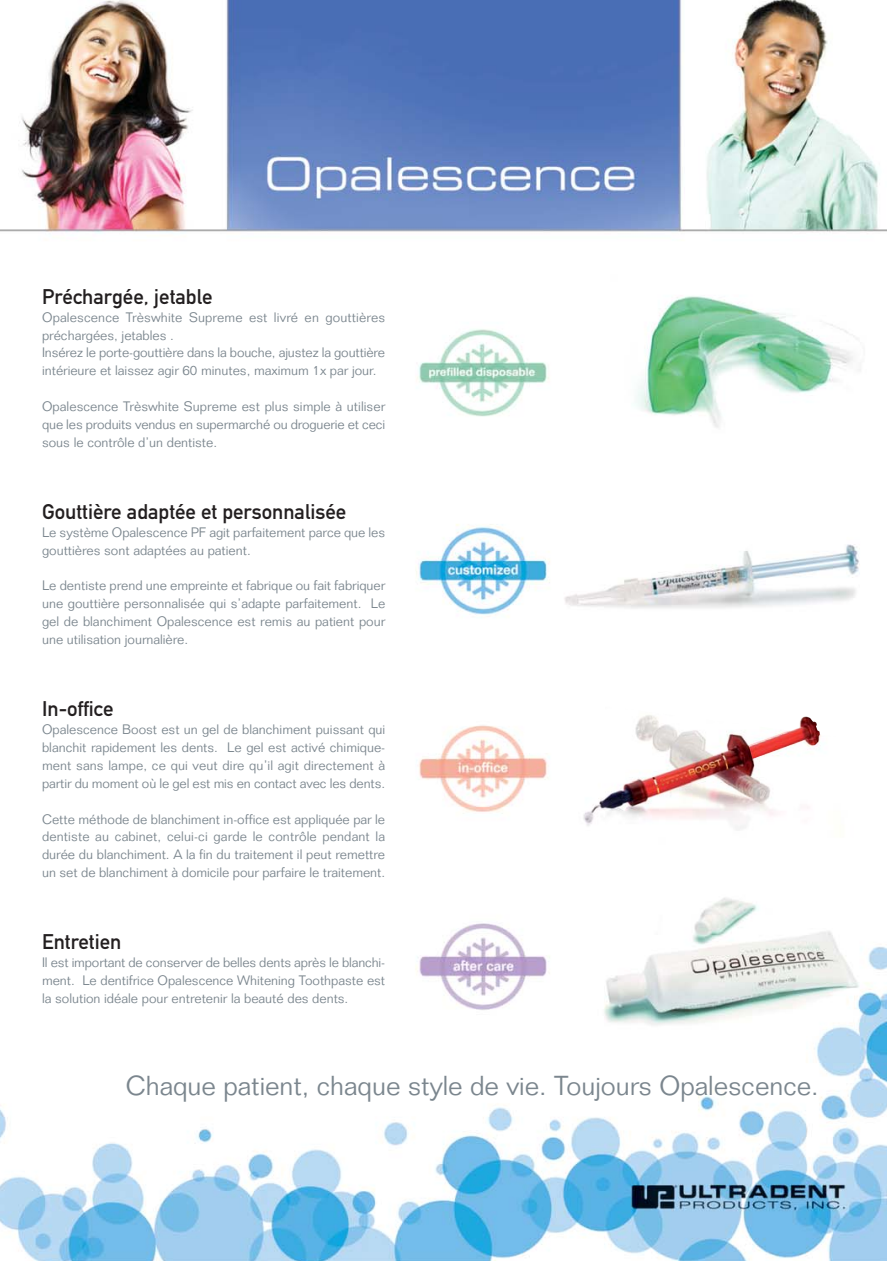
<style>
.page{position:relative;width:887px;height:1261px;background:#fff}
.page>*{position:absolute;margin:0;border:0;box-sizing:border-box;transform-origin:0 0}
.t1{font:300 26.95px "Folio";color:#7b868e}
.t2{font:20.82px "DIN Mittelschrift";color:#231f20}
.t3{font:300 13.47px/17.8px "Folio";color:#7b868e;text-align:justify}
</style>
<div class="page">
<img style="left:0;top:0;width:887px;height:1260px">
<div style="left:619px;top:677px;width:256px;height:184px;background:#fff"></div>
<img style="left:532px;top:704px;width:355px;height:152px">
<img style="left:748px;top:715px;width:72px;height:48px">
<h2 class="t2" style="left:42px;top:289px;width:172px">Préchargée, jetable</h2>
<p class="t3" style="left:42px;top:309px;width:345px;text-align:left">Opalescence Trèswhite Supreme est livré en gouttières préchargées, jetables .<br>Insérez le porte-gouttière dans la bouche, ajustez la gouttière intérieure et laissez agir 60 minutes, maximum 1x par jour.</p>
<p class="t3" style="left:42px;top:399px;width:345px">Opalescence Trèswhite Supreme est plus simple à utiliser que les produits vendus en supermarché ou droguerie et ceci sous le contrôle d’un dentiste.</p>
<h2 class="t2" style="left:42px;top:504px;width:306px">Gouttière adaptée et personnalisée</h2>
<p class="t3" style="left:42px;top:524px;width:345px">Le système Opalescence PF agit parfaitement parce que les gouttières sont adaptées au patient.</p>
<p class="t3" style="left:42px;top:578px;width:345px">Le dentiste prend une empreinte et fabrique ou fait fabriquer une gouttière personnalisée qui s’adapte parfaitement. Le gel de blanchiment Opalescence est remis au patient pour une utilisation journalière.</p>
<h2 class="t2" style="left:42px;top:701px;width:73px">In-office</h2>
<p class="t3" style="left:42px;top:721px;width:345px">Opalescence Boost est un gel de blanchiment puissant qui blanchit rapidement les dents. Le gel est activé chimique&shy;ment sans lampe, ce qui veut dire qu’il agit directement à partir du moment où le gel est mis en contact avec les dents.</p>
<p class="t3" style="left:42px;top:811px;width:345px">Cette méthode de blanchiment in-office est appliquée par le dentiste au cabinet, celui-ci garde le contrôle pendant la durée du blanchiment. A la fin du traitement il peut remettre un set de blanchiment à domicile pour parfaire le traitement.</p>
<h2 class="t2" style="left:42px;top:934px;width:81px">Entretien</h2>
<p class="t3" style="left:42px;top:954px;width:345px">Il est important de conserver de belles dents après le blanchi&shy;ment. Le dentifrice Opalescence Whitening Toothpaste est la solution idéale pour entretenir la beauté des dents.</p>
<h1 class="t1" style="left:126px;top:1075px;width:694px">Chaque patient, chaque style de vie. Toujours Opalescence.</h1>
</div>
